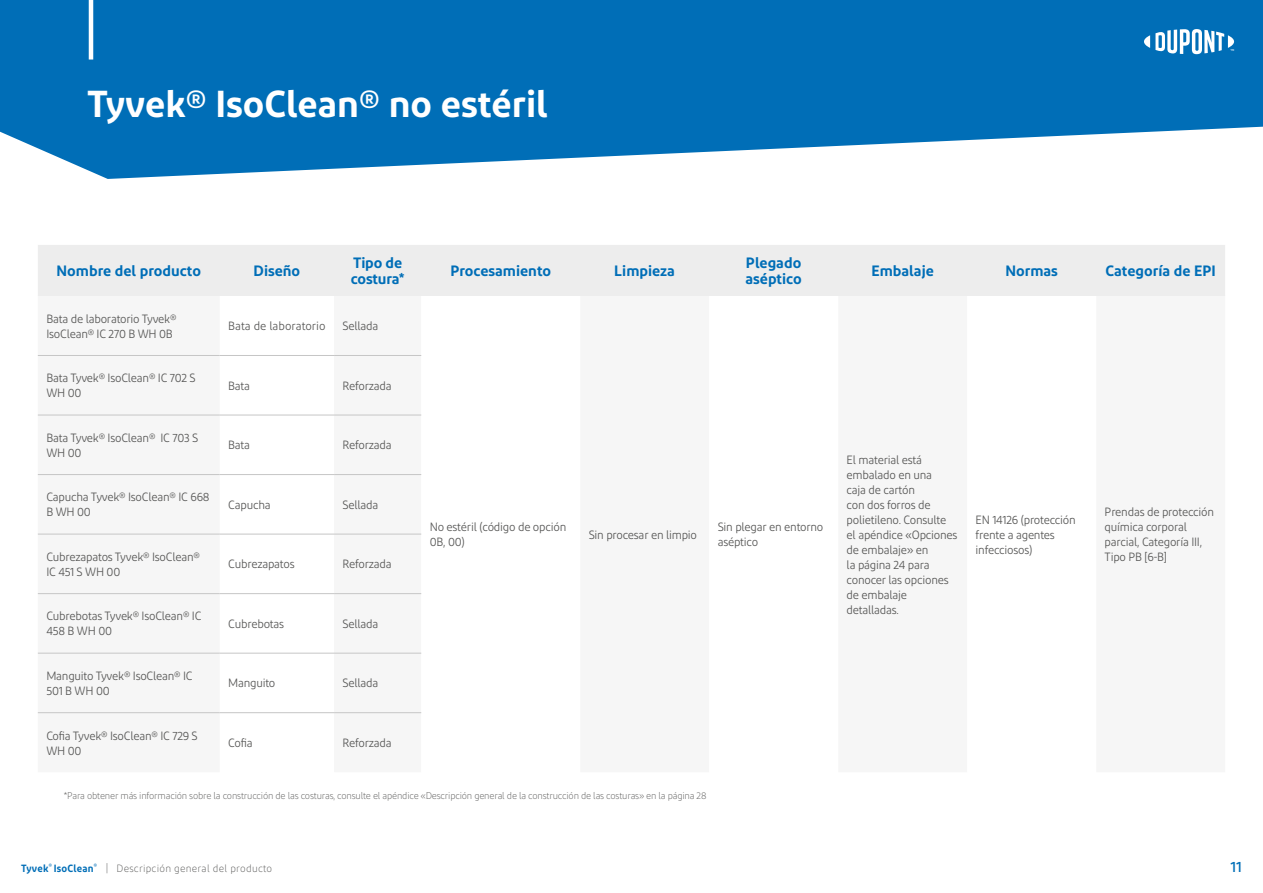
<style>
.page{position:relative;width:1263px;height:893px;background:#fff}
.page>*{position:absolute;margin:0;border:0;box-sizing:border-box;transform-origin:0 0}
.Intro-Titre_niv2{font:600 37.5px "Diodrum";color:#fff}
.t1{font:600 15px/16.5px "Diodrum";color:#006eb7}
.t2{font:500 15px "Diodrum";color:#006eb7}
.Intro-Tableau_Texte{font:12px/15px "Diodrum";letter-spacing:-.02em;color:#575756;scale:.95 1}
.Intro-Tableau_Texte-2{font:12px "Diodrum";color:#575756;scale:.95 1}
.t3{font:300 10.5px "Diodrum";letter-spacing:.025em;color:#575756;scale:.95 1}
.t4{font:600 10.5px "Diodrum";letter-spacing:.025em;color:#006eb7;scale:.95 1}
.Note_bas_de_page{font:300 9.75px "Diodrum";letter-spacing:-.02em;color:#575756;scale:.95 1}
</style>
<div class="page">
<svg style="left:0;top:0;width:1263px;height:179px;background:#2683c1"></svg>
<hr style="left:89px;top:0;width:4px;height:60px;background:#fff">
<div style="left:38px;top:245px;width:1187px;height:51px;background:#ededed"></div>
<hr style="left:220px;top:355px;width:114px;height:1px;background:#c6c6c6">
<hr style="left:334px;top:355px;width:87px;height:1px;background:#c6c6c6">
<hr style="left:220px;top:415px;width:114px;height:1px;background:#c6c6c6">
<hr style="left:334px;top:415px;width:87px;height:1px;background:#c6c6c6">
<hr style="left:220px;top:474px;width:114px;height:1px;background:#c6c6c6">
<hr style="left:334px;top:474px;width:87px;height:1px;background:#c6c6c6">
<hr style="left:220px;top:534px;width:114px;height:1px;background:#c6c6c6">
<hr style="left:334px;top:534px;width:87px;height:1px;background:#c6c6c6">
<hr style="left:220px;top:593px;width:114px;height:1px;background:#c6c6c6">
<hr style="left:334px;top:593px;width:87px;height:1px;background:#c6c6c6">
<hr style="left:220px;top:712px;width:114px;height:1px;background:#c6c6c6">
<hr style="left:334px;top:712px;width:87px;height:1px;background:#c6c6c6">
<hr style="left:220px;top:653px;width:114px;height:1px;background:#c6c6c6">
<hr style="left:334px;top:653px;width:87px;height:1px;background:#c6c6c6">
<hr style="left:38px;top:355px;width:182px;height:1px;background:#c6c6c6">
<hr style="left:38px;top:415px;width:182px;height:1px;background:#c6c6c6">
<hr style="left:38px;top:474px;width:182px;height:1px;background:#c6c6c6">
<hr style="left:38px;top:534px;width:182px;height:1px;background:#c6c6c6">
<hr style="left:38px;top:593px;width:182px;height:1px;background:#c6c6c6">
<hr style="left:38px;top:653px;width:182px;height:1px;background:#c6c6c6">
<hr style="left:38px;top:712px;width:182px;height:1px;background:#c6c6c6">
<svg style="left:1144px;top:29px;width:90px;height:25px"></svg>
<p class="Intro-Titre_niv2" style="left:87px;top:80px;width:462px">Tyvek® IsoClean® no estéril</p>
<p class="t1" style="left:57px;top:262px;width:146px">Nombre del producto</p>
<p class="t1" style="left:254px;top:262px;width:48px">Diseño</p>
<p class="t1" style="left:351px;top:254px;width:55px">Tipo de costura*</p>
<p class="t1" style="left:450px;top:262px;width:102px">Procesamiento</p>
<p class="t1" style="left:614px;top:262px;width:62px">Limpieza</p>
<p class="Intro-Tableau_Texte" style="left:46px;top:311px;width:139px">Bata de laboratorio Tyvek®<br>IsoClean® IC 270 B WH 0B</p>
<p class="Intro-Tableau_Texte-2" style="left:228px;top:319px;width:104px">Bata de laboratorio</p>
<p class="Intro-Tableau_Texte" style="left:343px;top:318px;width:39px">Sellada</p>
<p class="t1" style="left:746px;top:254px;width:57px">Plegado</p>
<p class="t1" style="left:745px;top:270px;width:58px">aséptico</p>
<p class="Intro-Tableau_Texte" style="left:46px;top:370px;width:159px">Bata Tyvek® IsoClean® IC 702 S<br>WH 00</p>
<p class="Intro-Tableau_Texte" style="left:228px;top:378px;width:25px">Bata</p>
<p class="Intro-Tableau_Texte" style="left:343px;top:378px;width:53px">Reforzada</p>
<p class="Intro-Tableau_Texte" style="left:46px;top:430px;width:162px">Bata Tyvek® IsoClean® IC 703 S<br>WH 00</p>
<p class="Intro-Tableau_Texte" style="left:228px;top:437px;width:25px">Bata</p>
<p class="Intro-Tableau_Texte" style="left:343px;top:437px;width:53px">Reforzada</p>
<p class="Intro-Tableau_Texte" style="left:46px;top:489px;width:173px">Capucha Tyvek® IsoClean® IC 668<br>B WH 00</p>
<p class="Intro-Tableau_Texte" style="left:228px;top:497px;width:46px">Capucha</p>
<p class="Intro-Tableau_Texte" style="left:343px;top:497px;width:39px">Sellada</p>
<p class="Intro-Tableau_Texte" style="left:46px;top:549px;width:163px">Cubrezapatos Tyvek® IsoClean®<br>IC 451 S WH 00</p>
<p class="Intro-Tableau_Texte" style="left:228px;top:556px;width:71px">Cubrezapatos</p>
<p class="Intro-Tableau_Texte" style="left:343px;top:556px;width:53px">Reforzada</p>
<p class="Intro-Tableau_Texte" style="left:46px;top:608px;width:165px">Cubrebotas Tyvek® IsoClean® IC<br>458 B WH 00</p>
<p class="Intro-Tableau_Texte" style="left:228px;top:616px;width:60px">Cubrebotas</p>
<p class="Intro-Tableau_Texte" style="left:343px;top:616px;width:39px">Sellada</p>
<p class="Intro-Tableau_Texte" style="left:46px;top:668px;width:156px">Manguito Tyvek® IsoClean® IC<br>501 B WH 00</p>
<p class="Intro-Tableau_Texte" style="left:228px;top:675px;width:51px">Manguito</p>
<p class="Intro-Tableau_Texte" style="left:343px;top:675px;width:39px">Sellada</p>
<p class="Intro-Tableau_Texte" style="left:46px;top:728px;width:161px">Cofia Tyvek® IsoClean® IC 729 S<br>WH 00</p>
<p class="Intro-Tableau_Texte" style="left:228px;top:735px;width:27px">Cofia</p>
<p class="Intro-Tableau_Texte" style="left:343px;top:735px;width:53px">Reforzada</p>
<p class="Note_bas_de_page" style="left:64px;top:790px;width:678px">*Para obtener más información sobre la construcción de las costuras, consulte el apéndice «Descripción general de la construcción de las costuras» en la página 28</p>
<p class="Intro-Tableau_Texte" style="left:430px;top:519px;width:145px">No estéril (código de opción<br>0B, 00)</p>
<p class="Intro-Tableau_Texte" style="left:589px;top:527px;width:116px">Sin procesar en limpio</p>
<p class="Intro-Tableau_Texte" style="left:718px;top:519px;width:113px">Sin plegar en entorno aséptico</p>
<p class="t1" style="left:871px;top:262px;width:64px">Embalaje</p>
<p class="t1" style="left:1005px;top:262px;width:54px">Normas</p>
<p class="t1" style="left:1105px;top:262px;width:112px">Categoría de EPI</p>
<p class="Intro-Tableau_Texte" style="left:847px;top:452px;width:118px">El material está embalado en una<br>caja de cartón<br>con dos forros de polietileno. Consulte el apéndice «Opciones de embalaje» en<br>la página 24 para conocer las opciones de embalaje detalladas.</p>
<p class="Intro-Tableau_Texte" style="left:976px;top:512px;width:107px">EN 14126 (protección frente a agentes infecciosos)</p>
<p class="Intro-Tableau_Texte" style="left:1105px;top:504px;width:117px">Prendas de protección química corporal parcial, Categoría III,<br>Tipo PB [6-B]</p>
<p class="t4" style="left:21px;top:861px;width:81px">Tyvek<sup>®</sup> IsoClean<sup>®</sup></p>
<p class="t3" style="left:106px;top:862px;width:177px">| Descripción general del producto</p>
<p class="t2" style="left:1230px;top:857px;width:13px">11</p>
</div>
